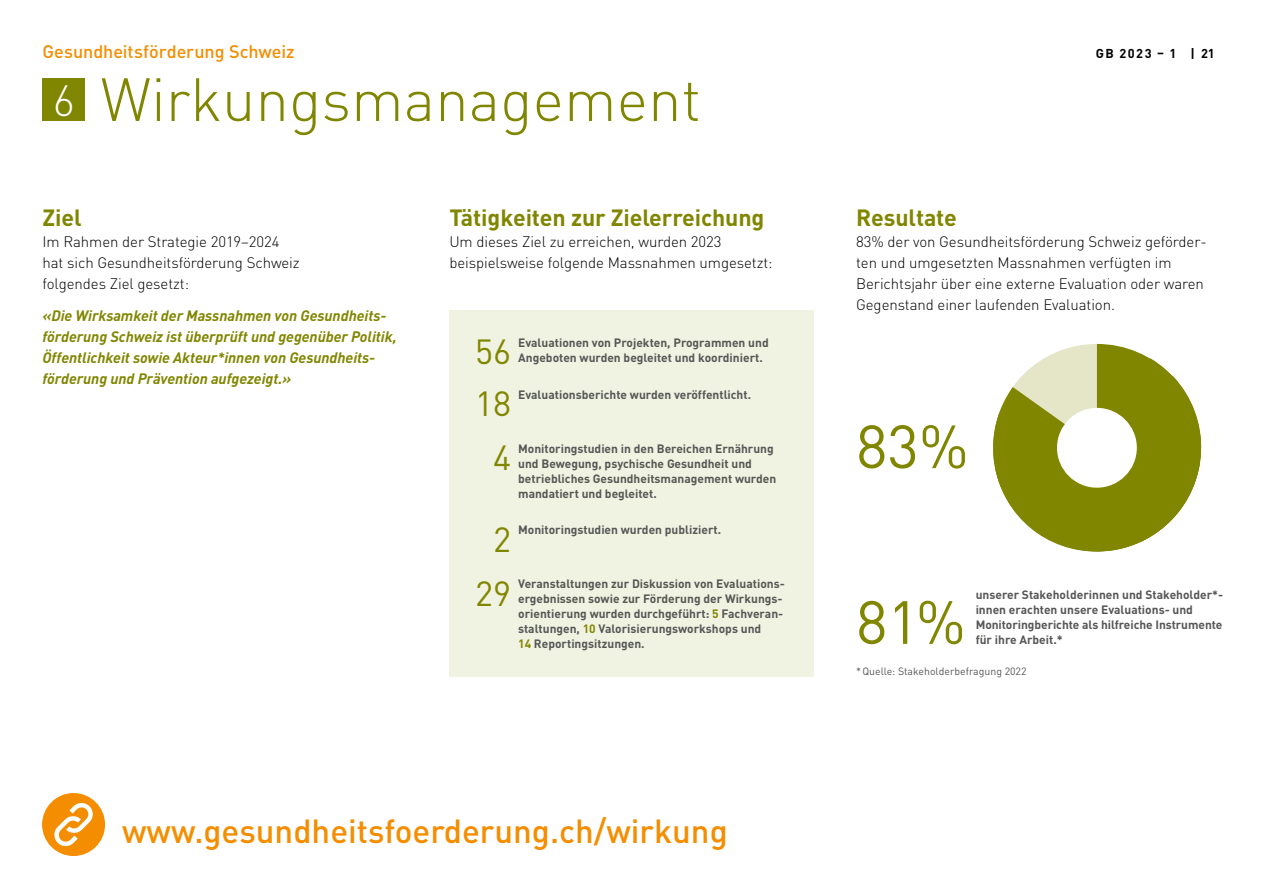
<style>
.page{position:relative;width:1263px;height:893px;background:#fff}
.page>*{position:absolute;margin:0;border:0;box-sizing:border-box;transform-origin:0 0}
.t1{font:300 60px "DIN Pro";color:#818600}
.t2{font:60px "DIN Pro";color:#818600}
.t3{font:34.5px "DIN Pro";color:#818600}
.t4{font:500 33px "DIN Pro";color:#f48e00}
.t5{font:700 23.25px "DIN Pro";letter-spacing:-.005em;color:#818600}
.t6{font:500 18px "DIN Pro";color:#f48e00}
.t7{font:300 15px/21px "DIN Pro";letter-spacing:-.005em;color:#000}
.t8{font:italic 700 15px/21px "DIN Pro";letter-spacing:-.005em;color:#818600}
.t9{font:700 12.75px "DIN Pro";letter-spacing:.12em;color:#000}
.t10{font:700 12px/15px "DIN Pro";color:#555756}
.t11{font:10.5px "DIN Pro";color:#555756}
.s1{font-size:43.2px;color:#fff}
.s2{color:#818600}
</style>
<div class="page">
<svg style="left:42px;top:793px;width:63px;height:63px"></svg>
<div style="left:43px;top:78px;width:42px;height:43px;background:#818600"></div>
<div style="left:449px;top:310px;width:365px;height:366px;background:#f1f3e2"></div>
<svg style="left:993px;top:344px;width:209px;height:208px"></svg>
<div style="left:1057px;top:408px;width:80px;height:80px;background:#fff;border-radius:50%"></div>
<h3 class="t6" style="left:43px;top:39px;width:254px">Gesundheitsförderung Schweiz</h3>
<h1 class="t1" style="left:53px;top:59px;width:650px"><span class="s1">6</span> Wirkungsmanagement</h1>
<h3 class="t5" style="left:43px;top:202px;width:41px">Ziel</h3>
<p class="t7" style="left:43px;top:230px;width:259px">Im Rahmen der Strategie 2019–2024 hat sich Gesundheitsförderung Schweiz folgendes Ziel gesetzt:</p>
<p class="t8" style="left:43px;top:305px;width:356px">«Die Wirksamkeit der Massnahmen von Gesundheits&shy;förderung Schweiz ist überprüft und gegenüber Politik, Öffentlichkeit sowie Akteur*innen von Gesundheits&shy;förderung und Prävention aufgezeigt.»</p>
<h3 class="t5" style="left:449px;top:202px;width:317px">Tätigkeiten zur Zielerreichung</h3>
<p class="t7" style="left:449px;top:230px;width:325px">Um dieses Ziel zu erreichen, wurden 2023 beispielsweise folgende Massnahmen umgesetzt:</p>
<h2 class="t3" style="left:475px;top:328px;width:38px">56</h2>
<p class="t10" style="left:518px;top:334px;width:252px">Evaluationen von Projekten, Programmen und</p>
<p class="t10" style="left:518px;top:349px;width:246px">Angeboten wurden begleitet und koordiniert.</p>
<h2 class="t3" style="left:475px;top:380px;width:38px">18</h2>
<p class="t10" style="left:518px;top:386px;width:234px">Evaluationsberichte wurden veröffentlicht.</p>
<h2 class="t3" style="left:493px;top:434px;width:20px">4</h2>
<p class="t10" style="left:518px;top:440px;width:260px">Monitoringstudien in den Bereichen Ernährung und Bewegung, psychische Gesundheit und betriebliches Gesundheitsmanagement wurden mandatiert und begleitet.</p>
<h2 class="t3" style="left:493px;top:516px;width:20px">2</h2>
<p class="t10" style="left:518px;top:522px;width:204px">Monitoringstudien wurden publiziert.</p>
<h2 class="t3" style="left:475px;top:570px;width:38px">29</h2>
<p class="t10" style="left:518px;top:576px;width:268px">Veranstaltungen zur Diskussion von Evaluations&shy;ergebnissen sowie zur Förderung der Wirkungs&shy;orientierung wurden durchgeführt: <span class="s2">5</span> Fachveran&shy;staltungen, <span class="s2">10</span> Valorisierungsworkshops und<br><span class="s2">14</span> Reportingsitzungen.</p>
<h3 class="t4" style="left:122px;top:809px;width:607px">www.gesundheitsfoerderung.ch/wirkung</h3>
<p class="t9" style="left:1096px;top:45px;width:121px">GB 2023 – 1 | 21</p>
<h3 class="t5" style="left:856px;top:202px;width:102px">Resultate</h3>
<p class="t7" style="left:856px;top:230px;width:352px">83% der von Gesundheitsförderung Schweiz geförder&shy;ten und umgesetzten Massnahmen verfügten im Berichtsjahr über eine externe Evaluation oder waren Gegenstand einer laufenden Evaluation.</p>
<h1 class="t2" style="left:856px;top:406px;width:114px">83%</h1>
<h1 class="t2" style="left:856px;top:581px;width:111px">81%</h1>
<p class="t10" style="left:976px;top:586px;width:249px">unserer Stakeholderinnen und Stakeholder*- innen erachten unsere Evaluations- und Monitoringberichte als hilfreiche Instrumente für ihre Arbeit.*</p>
<p class="t11" style="left:856px;top:664px;width:172px">* Quelle: Stakeholderbefragung 2022</p>
</div>
